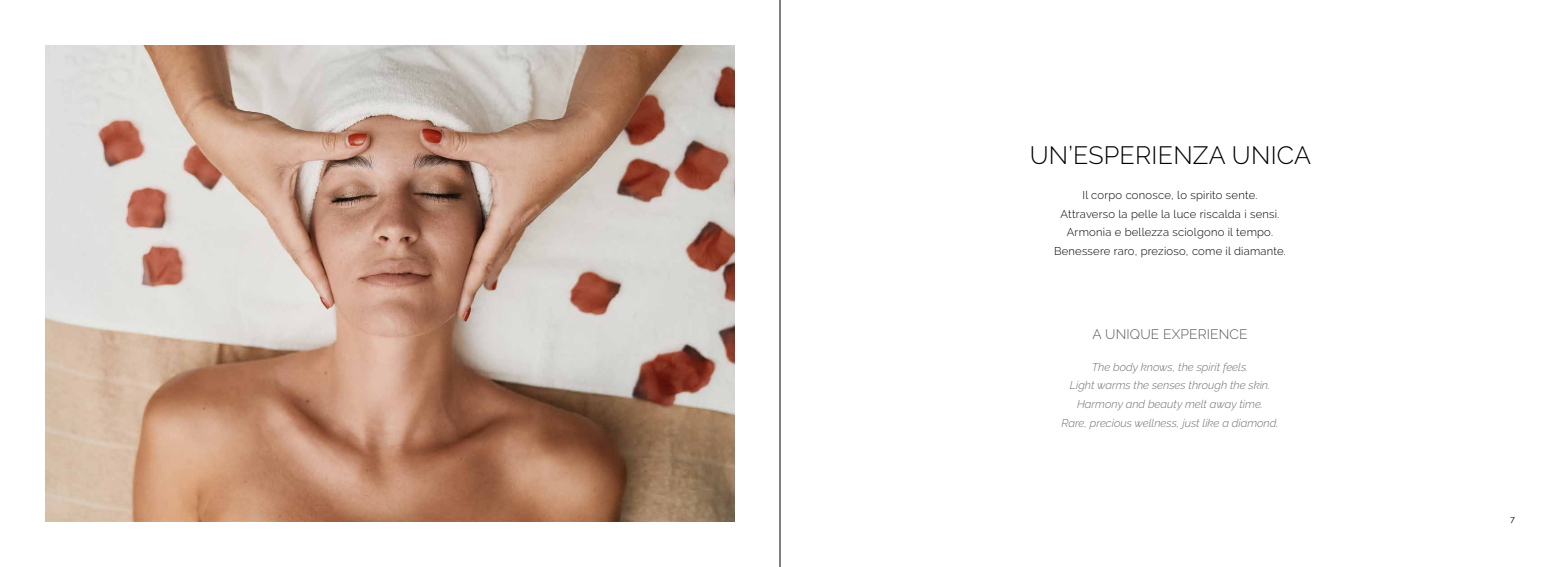
<style>
.page{position:relative;width:1560px;height:567px;background:#fff}
.page>*{position:absolute;margin:0;border:0;box-sizing:border-box;transform-origin:0 0}
.t1{font:300 25px "Raleway";letter-spacing:.01em;color:#000}
.t2{font:300 13.75px "Raleway";letter-spacing:.01em;color:#575756}
.t3{font:300 11.25px/18.8px "Raleway";letter-spacing:.02em;color:#000;text-align:center}
.t4{font:italic 300 11.25px/18.8px "Raleway";color:#706f6f;text-align:center}
.t5{font:8.75px "Raleway";color:#000}
</style>
<div class="page">
<img style="left:45px;top:45px;width:690px;height:477px">
<hr style="left:779px;top:0;width:1px;height:567px;background:#000">
<h1 class="t1" style="left:1029px;top:141px;width:283px">UN’ESPERIENZA UNICA</h1>
<p class="t3" style="left:1053px;top:186px;width:233px">Il corpo conosce, lo spirito sente.<br>Attraverso la pelle la luce riscalda i sensi.<br>Armonia e bellezza sciolgono il tempo.<br>Benessere raro, prezioso, come il diamante.</p>
<p class="t2" style="left:1092px;top:326px;width:156px">A UNIQUE EXPERIENCE</p>
<p class="t4" style="left:1061px;top:357px;width:218px">The body knows, the spirit feels.<br>Light warms the senses through the skin.<br>Harmony and beauty melt away time.<br>Rare, precious wellness, just like a diamond.</p>
<p class="t5" style="left:1509px;top:514px;width:6px">7</p>
</div>
